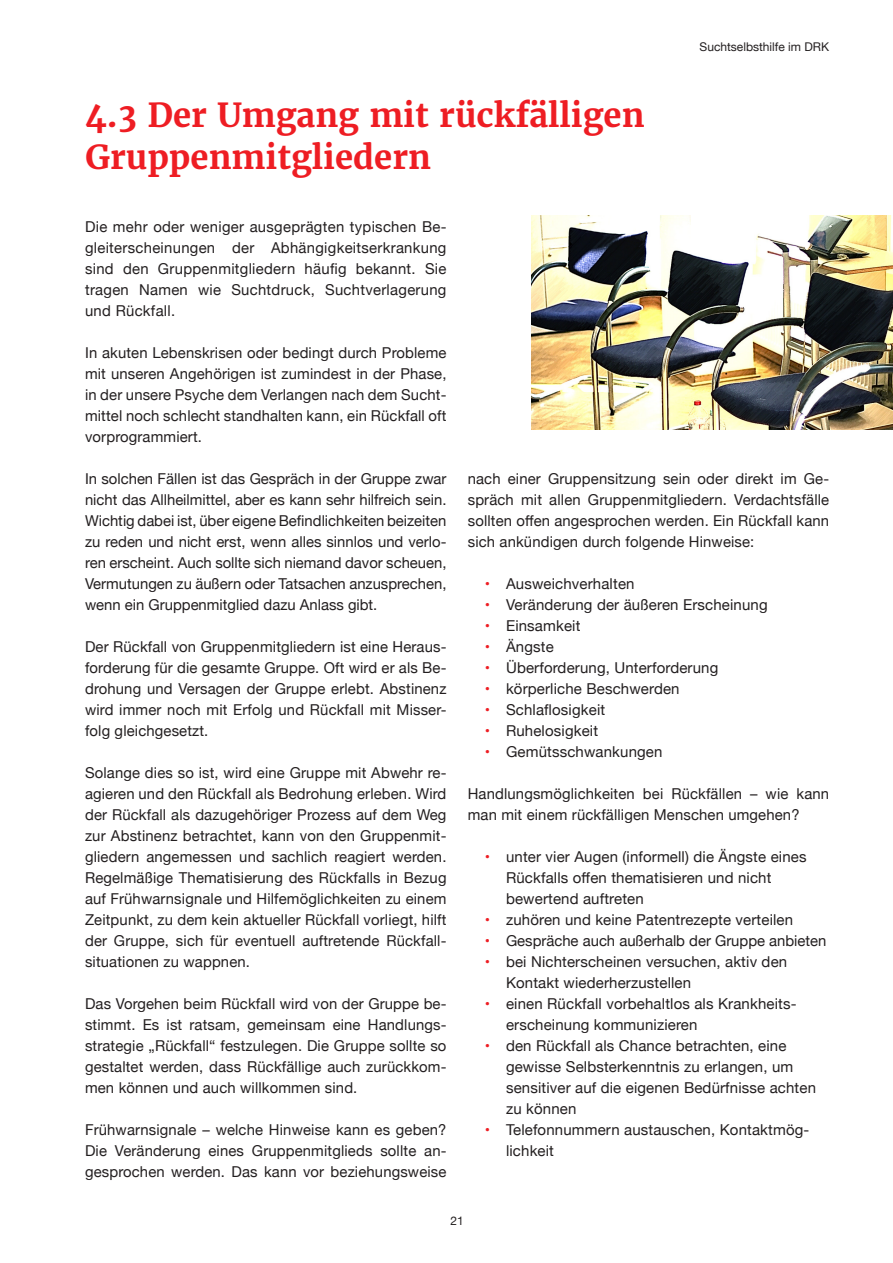
<style>
.page{position:relative;width:893px;height:1263px;background:#fff}
.page>*{position:absolute;margin:0;border:0;box-sizing:border-box;transform-origin:0 0}
.Headlinegröße_II_22{font:700 33px/42px "Merriweather";color:#ee1d23}
.Fließtext_10_14_pt{font:15px/21px "Helvetica Neue";letter-spacing:.01em;color:#231f20;text-align:justify}
.t1{font:12px "Helvetica Neue";color:#231f20}
.s1{color:#ee1d23}
</style>
<div class="page">
<img style="left:531px;top:215px;width:362px;height:214px">
<p class="Headlinegröße_II_22" style="left:85px;top:94px;width:561px">4.3 Der Umgang mit rückfälligen<br>Gruppenmitgliedern</p>
<p class="t1" style="left:700px;top:38px;width:131px">Suchtselbsthilfe im DRK</p>
<p class="Fließtext_10_14_pt" style="left:85px;top:217px;width:363px">Die mehr oder weniger ausgeprägten typischen Be&shy;gleiterscheinungen der Abhängigkeitserkrankung sind den Gruppenmitgliedern häufig bekannt. Sie tragen Namen wie Suchtdruck, Suchtverlagerung und Rückfall.</p>
<p class="Fließtext_10_14_pt" style="left:85px;top:343px;width:363px">In akuten Lebenskrisen oder bedingt durch Probleme mit unseren Angehörigen ist zumindest in der Phase, in der unsere Psyche dem Verlangen nach dem Sucht&shy;mittel noch schlecht standhalten kann, ein Rückfall oft vorprogrammiert.</p>
<p class="Fließtext_10_14_pt" style="left:85px;top:469px;width:363px">In solchen Fällen ist das Gespräch in der Gruppe zwar nicht das Allheilmittel, aber es kann sehr hilfreich sein.<br>Wichtig dabei ist, über eigene Befindlichkeiten beizeiten zu reden und nicht erst, wenn alles sinnlos und verlo&shy;ren erscheint. Auch sollte sich niemand davor scheuen, Vermutungen zu äußern oder Tatsachen anzusprechen, wenn ein Gruppenmitglied dazu Anlass gibt.</p>
<p class="Fließtext_10_14_pt" style="left:85px;top:637px;width:363px">Der Rückfall von Gruppenmitgliedern ist eine Heraus&shy;forderung für die gesamte Gruppe. Oft wird er als Be&shy;drohung und Versagen der Gruppe erlebt. Abstinenz wird immer noch mit Erfolg und Rückfall mit Misser&shy;folg gleichgesetzt.</p>
<p class="Fließtext_10_14_pt" style="left:85px;top:763px;width:363px">Solange dies so ist, wird eine Gruppe mit Abwehr re&shy;agieren und den Rückfall als Bedrohung erleben. Wird der Rückfall als dazugehöriger Prozess auf dem Weg zur Abstinenz betrachtet, kann von den Gruppenmit&shy;gliedern angemessen und sachlich reagiert werden.<br>Regelmäßige Thematisierung des Rückfalls in Bezug auf Frühwarnsignale und Hilfemöglichkeiten zu einem Zeitpunkt, zu dem kein aktueller Rückfall vorliegt, hilft der Gruppe, sich für eventuell auftretende Rückfall&shy;situationen zu wappnen.</p>
<p class="Fließtext_10_14_pt" style="left:85px;top:994px;width:363px">Das Vorgehen beim Rückfall wird von der Gruppe be&shy;stimmt. Es ist ratsam, gemeinsam eine Handlungs&shy;strategie „Rückfall“ festzulegen. Die Gruppe sollte so gestaltet werden, dass Rückfällige auch zurückkom&shy;men können und auch willkommen sind.</p>
<p class="Fließtext_10_14_pt" style="left:85px;top:1120px;width:363px">Frühwarnsignale – welche Hinweise kann es geben?<br>Die Veränderung eines Gruppenmitglieds sollte an&shy;gesprochen werden. Das kann vor beziehungsweise</p>
<p class="Fließtext_10_14_pt" style="left:468px;top:469px;width:363px">nach einer Gruppensitzung sein oder direkt im Ge&shy;spräch mit allen Gruppenmitgliedern. Verdachtsfälle sollten offen angesprochen werden. Ein Rückfall kann sich ankündigen durch folgende Hinweise:</p>
<p class="Fließtext_10_14_pt" style="left:485px;top:574px;width:151px"><span class="s1">•</span> Ausweichverhalten</p>
<p class="Fließtext_10_14_pt" style="left:485px;top:595px;width:284px"><span class="s1">•</span> Veränderung der äußeren Erscheinung</p>
<p class="Fließtext_10_14_pt" style="left:485px;top:616px;width:97px"><span class="s1">•</span> Einsamkeit</p>
<p class="Fließtext_10_14_pt" style="left:485px;top:637px;width:70px"><span class="s1">•</span> Ängste</p>
<p class="Fließtext_10_14_pt" style="left:485px;top:658px;width:235px"><span class="s1">•</span> Überforderung, Unterforderung</p>
<p class="Fließtext_10_14_pt" style="left:485px;top:679px;width:196px"><span class="s1">•</span> körperliche Beschwerden</p>
<p class="Fließtext_10_14_pt" style="left:485px;top:700px;width:122px"><span class="s1">•</span> Schlaflosigkeit</p>
<p class="Fließtext_10_14_pt" style="left:485px;top:721px;width:115px"><span class="s1">•</span> Ruhelosigkeit</p>
<p class="Fließtext_10_14_pt" style="left:485px;top:742px;width:179px"><span class="s1">•</span> Gemütsschwankungen</p>
<p class="Fließtext_10_14_pt" style="left:468px;top:784px;width:363px">Handlungsmöglichkeiten bei Rückfällen – wie kann man mit einem rückfälligen Menschen umgehen?</p>
<p class="Fließtext_10_14_pt" style="left:506px;top:847px;width:302px;text-align:left;text-indent:-21px"><span class="s1">•</span> unter vier Augen (informell) die Ängste eines<br>Rückfalls offen thematisieren und nicht bewertend auftreten</p>
<p class="Fließtext_10_14_pt" style="left:485px;top:910px;width:310px"><span class="s1">•</span> zuhören und keine Patentrezepte verteilen</p>
<p class="Fließtext_10_14_pt" style="left:485px;top:931px;width:343px"><span class="s1">•</span> Gespräche auch außerhalb der Gruppe anbieten</p>
<p class="Fließtext_10_14_pt" style="left:506px;top:952px;width:283px;text-indent:-21px"><span class="s1">•</span> bei Nichterscheinen versuchen, aktiv den<br>Kontakt wiederherzustellen</p>
<p class="Fließtext_10_14_pt" style="left:506px;top:994px;width:292px;text-indent:-21px"><span class="s1">•</span> einen Rückfall vorbehaltlos als Krankheits&shy;erscheinung kommunizieren</p>
<p class="Fließtext_10_14_pt" style="left:506px;top:1036px;width:311px;text-align:left;text-indent:-21px"><span class="s1">•</span> den Rückfall als Chance betrachten, eine gewisse Selbsterkenntnis zu erlangen, um sensitiver auf die eigenen Bedürfnisse achten zu können</p>
<p class="Fließtext_10_14_pt" style="left:506px;top:1120px;width:305px;text-indent:-21px"><span class="s1">•</span> Telefonnummern austauschen, Kontaktmög&shy;lichkeit</p>
<p class="t1" style="left:450px;top:1212px;width:15px">21</p>
</div>
